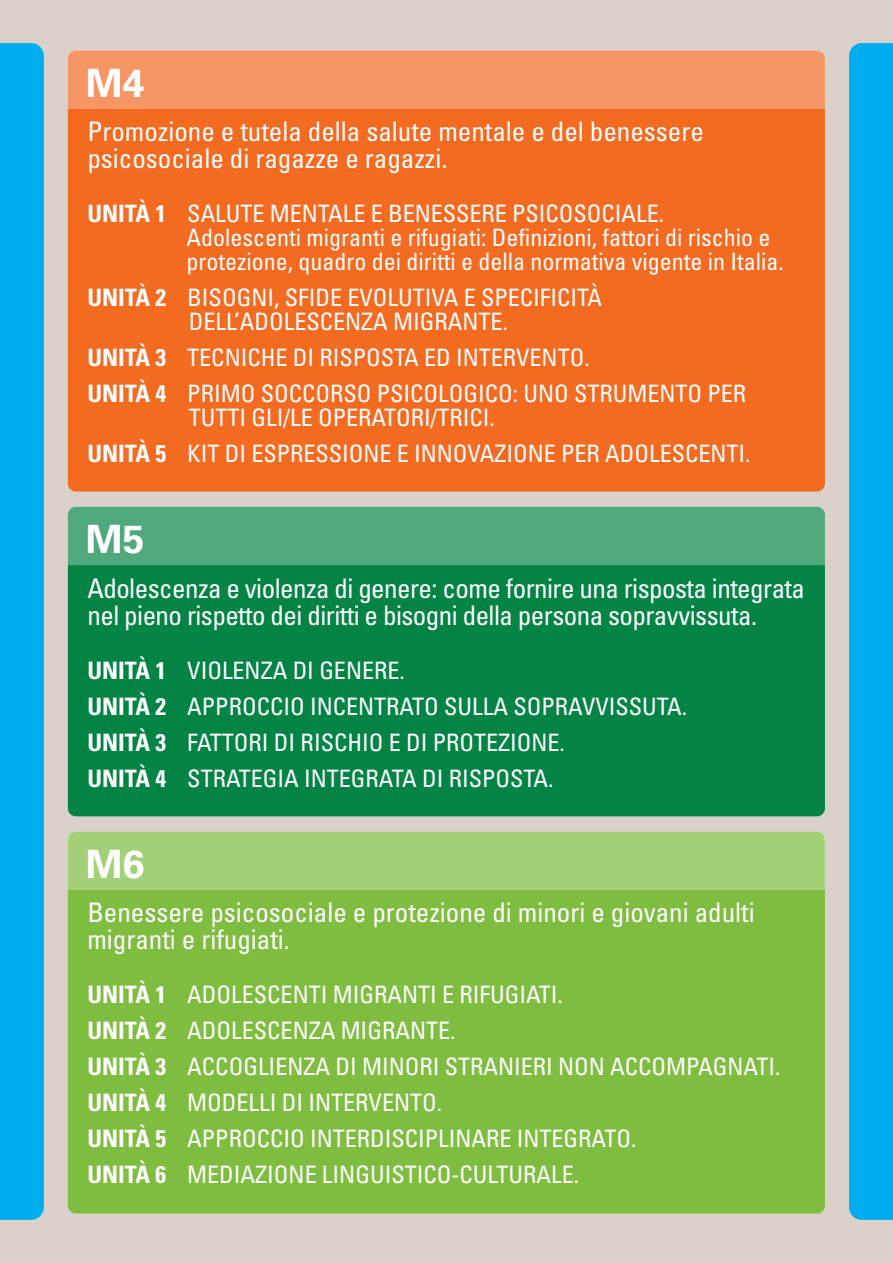
<style>
.page{position:relative;width:893px;height:1263px;background:#d9d1ca}
.page>*{position:absolute;margin:0;border:0;box-sizing:border-box;transform-origin:0 0}
.t1{font:700 39px "Univers LT Std";color:#fff}
.t2{font:condensed 27px/27px "Univers LT Std";color:#fff}
.t3{font:condensed 27px/27px "Univers LT Std";letter-spacing:-.02em;color:#fff}
.t4{font:condensed 24px/36px "Univers LT Std";color:#fff}
.s1{font-weight:700}
</style>
<div class="page">
<div style="left:0;top:43px;width:44px;height:1177px;background:#00aeef"></div>
<svg style="left:849px;top:43px;width:44px;height:1177px;background:#02aeee"></svg>
<div style="left:68px;top:507px;width:757px;height:58px;background:#4fa97d"></div>
<div style="left:68px;top:565px;width:757px;height:251px;background:#038445"></div>
<div style="left:68px;top:832px;width:757px;height:58px;background:#a5d07a"></div>
<div style="left:68px;top:890px;width:757px;height:323px;background:#7fbd41"></div>
<div style="left:68px;top:51px;width:757px;height:58px;background:#f69664"></div>
<div style="left:68px;top:109px;width:757px;height:383px;background:#f36a21"></div>
<h1 class="t1" style="left:86px;top:60px;width:60px">M4</h1>
<p class="t2" style="left:87px;top:118px;width:618px">Promozione e tutela della salute mentale e del benessere psicosociale di ragazze e ragazzi.</p>
<p class="t4" style="left:186px;top:201px;width:599px;line-height:24px;text-indent:-99px"><span class="s1">UNITÀ 1</span> SALUTE MENTALE E BENESSERE PSICOSOCIALE.<br>Adolescenti migranti e rifugiati: Definizioni, fattori di rischio e protezione, quadro dei diritti e della normativa vigente in Italia.</p>
<p class="t4" style="left:87px;top:285px;width:516px;line-height:24px;text-align:center"><span class="s1">UNITÀ 2</span> BISOGNI, SFIDE EVOLUTIVA E SPECIFICITÀ<br>DELL’ADOLESCENZA MIGRANTE.</p>
<p class="t4" style="left:87px;top:339px;width:660px"><span class="s1">UNITÀ 3</span> TECNICHE DI RISPOSTA ED INTERVENTO.<br><span class="s1">UNITÀ 4</span> PRIMO SOCCORSO PSICOLOGICO: UNO STRUMENTO PER</p>
<p class="t4" style="left:87px;top:399px;width:665px;text-indent:101px">TUTTI GLI/LE OPERATORI/TRICI.<br><span class="s1">UNITÀ 5</span> KIT DI ESPRESSIONE E INNOVAZIONE PER ADOLESCENTI.</p>
<h1 class="t1" style="left:86px;top:516px;width:60px">M5</h1>
<p class="t3" style="left:87px;top:574px;width:719px">Adolescenza e violenza di genere: come fornire una risposta integrata nel pieno rispetto dei diritti e bisogni della persona sopravvissuta.</p>
<p class="t4" style="left:87px;top:652px;width:601px"><span class="s1">UNITÀ 1</span> VIOLENZA DI GENERE.<br><span class="s1">UNITÀ 2</span> APPROCCIO INCENTRATO SULLA SOPRAVVISSUTA.<br><span class="s1">UNITÀ 3</span> FATTORI DI RISCHIO E DI PROTEZIONE.<br><span class="s1">UNITÀ 4</span> STRATEGIA INTEGRATA DI RISPOSTA.</p>
<h1 class="t1" style="left:86px;top:841px;width:60px">M6</h1>
<p class="t2" style="left:87px;top:899px;width:669px">Benessere psicosociale e protezione di minori e giovani adulti migranti e rifugiati.</p>
<p class="t4" style="left:87px;top:976px;width:694px"><span class="s1">UNITÀ 1</span> ADOLESCENTI MIGRANTI E RIFUGIATI.<br><span class="s1">UNITÀ 2</span> ADOLESCENZA MIGRANTE.<br><span class="s1">UNITÀ 3</span> ACCOGLIENZA DI MINORI STRANIERI NON ACCOMPAGNATI.<br><span class="s1">UNITÀ 4</span> MODELLI DI INTERVENTO.<br><span class="s1">UNITÀ 5</span> APPROCCIO INTERDISCIPLINARE INTEGRATO.<br><span class="s1">UNITÀ 6</span> MEDIAZIONE LINGUISTICO-CULTURALE.</p>
</div>
